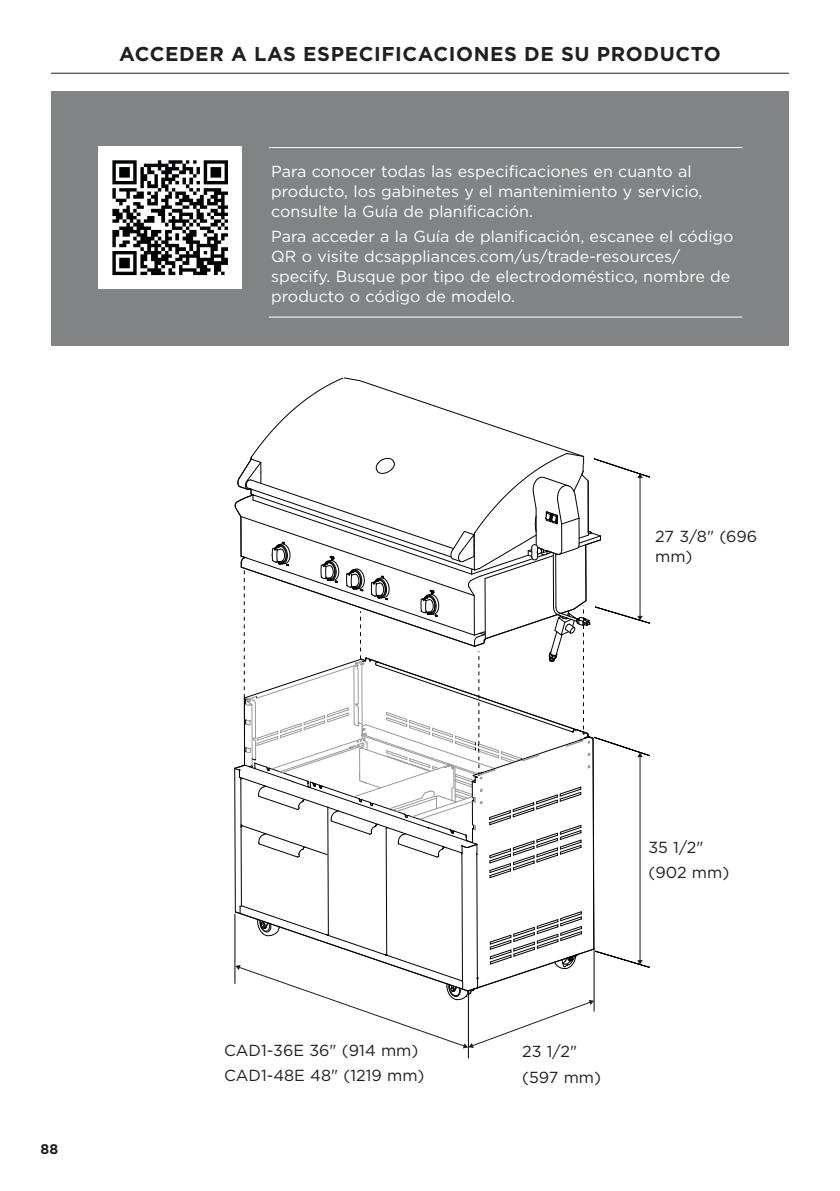
<style>
.page{position:relative;width:840px;height:1191px;background:#fff}
.page>*{position:absolute;margin:0;border:0;box-sizing:border-box;transform-origin:0 0}
.t1{font:700 20px "Gotham";letter-spacing:.03em;color:#231f20}
.t2{font:16px/20px "Gotham";color:#fff}
.t3{font:16px/25.6px "Gotham";color:#231f20}
.t4{font:700 14px "Gotham";color:#231f20}
</style>
<div class="page">
<hr style="left:51px;top:73px;width:737px;height:1px;background:#231f20">
<div style="left:51px;top:91px;width:737px;height:254px;background:#828384"></div>
<hr style="left:269px;top:147px;width:472px;height:1px;background:#fff">
<hr style="left:269px;top:316px;width:472px;height:1px;background:#fff">
<img style="left:99px;top:146px;width:142px;height:142px">
<hr style="left:468px;top:990px;width:1px;height:68px;background:#020304">
<svg style="left:234px;top:377px;width:416px;height:671px"></svg>
<p class="t1" style="left:119px;top:41px;width:602px">ACCEDER A LAS ESPECIFICACIONES DE SU PRODUCTO</p>
<p class="t2" style="left:271px;top:161px;width:432px">Para conocer todas las especificaciones en cuanto al producto, los gabinetes y el mantenimiento y servicio, consulte la Guía de planificación.</p>
<p class="t2" style="left:271px;top:226px;width:463px">Para acceder a la Guía de planificación, escanee el código QR o visite dcsappliances.com/us/trade-resources/ specify. Busque por tipo de electrodoméstico, nombre de producto o código de modelo.</p>
<p class="t3" style="left:654px;top:525px;width:103px;line-height:20px">27 3/8" (696 mm)</p>
<p class="t4" style="left:41px;top:1139px;width:19px">88</p>
<p class="t3" style="left:224px;top:1036px;width:202px">CAD1-36E 36" (914 mm)<br>CAD1-48E 48" (1219 mm)</p>
<p class="t3" style="left:648px;top:834px;width:82px">35 1/2" (902 mm)</p>
<p class="t3" style="left:522px;top:1038px;width:80px">23 1/2" (597 mm)</p>
</div>
